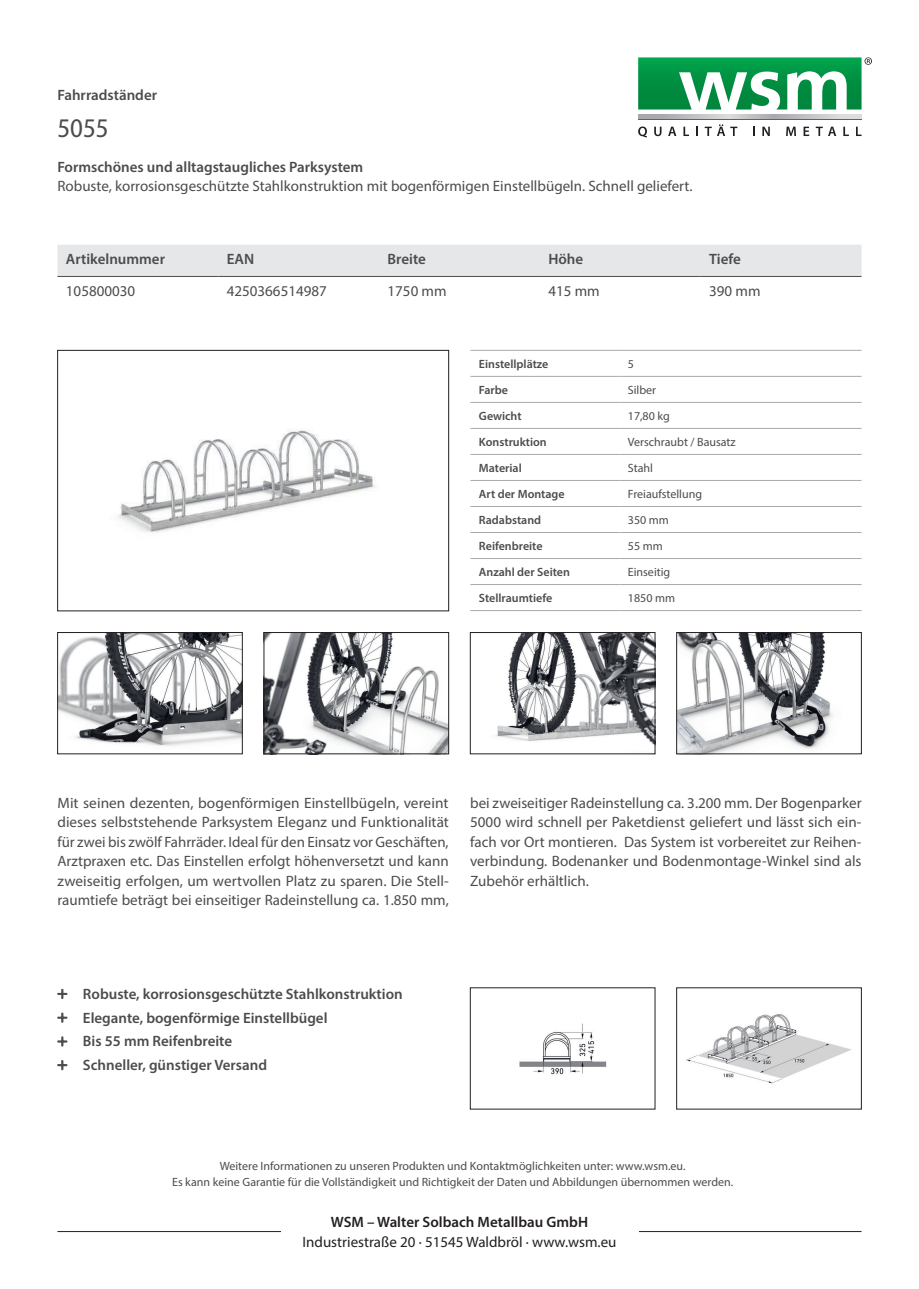
<style>
.page{position:relative;width:919px;height:1289px;background:#fff}
.page>*{position:absolute;margin:0;border:0;box-sizing:border-box;transform-origin:0 0}
.t1{font:semi-condensed 27px "Myriad Pro";color:#4b4c4d}
.t2{font:15px/19.5px "Myriad Pro";color:#4b4c4d;text-align:justify}
.t3{font:600 15px "Myriad Pro";color:#4b4c4d}
.t4{font:15px "Myriad Pro";color:#231f20}
.t5{font:600 15px "Myriad Pro";color:#231f20}
.t6{font:12px/16.5px "Myriad Pro";color:#4b4c4d;text-align:center}
.t7{font:600 12px "Myriad Pro";color:#4b4c4d}
</style>
<div class="page">
<img style="left:685px;top:1014px;width:167px;height:70px">
<img style="left:519px;top:1023px;width:88px;height:52px">
<hr style="left:470px;top:350px;width:149px;height:1px;background:#a8a9ad">
<hr style="left:619px;top:350px;width:242px;height:1px;background:#a8a9ad">
<hr style="left:470px;top:376px;width:149px;height:1px;background:#a8a9ad">
<hr style="left:619px;top:376px;width:242px;height:1px;background:#a8a9ad">
<hr style="left:470px;top:402px;width:149px;height:1px;background:#a8a9ad">
<hr style="left:619px;top:402px;width:242px;height:1px;background:#a8a9ad">
<hr style="left:470px;top:428px;width:149px;height:1px;background:#a8a9ad">
<hr style="left:619px;top:428px;width:242px;height:1px;background:#a8a9ad">
<hr style="left:470px;top:454px;width:149px;height:1px;background:#a8a9ad">
<hr style="left:619px;top:454px;width:242px;height:1px;background:#a8a9ad">
<hr style="left:470px;top:480px;width:149px;height:1px;background:#a8a9ad">
<hr style="left:619px;top:480px;width:242px;height:1px;background:#a8a9ad">
<hr style="left:470px;top:506px;width:149px;height:1px;background:#a8a9ad">
<hr style="left:619px;top:506px;width:242px;height:1px;background:#a8a9ad">
<hr style="left:470px;top:532px;width:149px;height:1px;background:#a8a9ad">
<hr style="left:619px;top:532px;width:242px;height:1px;background:#a8a9ad">
<hr style="left:470px;top:558px;width:149px;height:1px;background:#a8a9ad">
<hr style="left:619px;top:558px;width:242px;height:1px;background:#a8a9ad">
<hr style="left:470px;top:584px;width:149px;height:1px;background:#a8a9ad">
<hr style="left:619px;top:584px;width:242px;height:1px;background:#a8a9ad">
<hr style="left:470px;top:610px;width:149px;height:1px;background:#a8a9ad">
<hr style="left:619px;top:610px;width:242px;height:1px;background:#a8a9ad">
<img style="left:118px;top:429px;width:258px;height:104px">
<div style="left:57px;top:350px;width:392px;height:261px;border:1px solid #231f20"></div>
<img style="left:59px;top:634px;width:181px;height:112px">
<div style="left:57px;top:632px;width:185px;height:122px;border:1px solid #231f20"></div>
<img style="left:266px;top:634px;width:181px;height:118px">
<div style="left:264px;top:632px;width:185px;height:122px;border:1px solid #231f20"></div>
<img style="left:678px;top:634px;width:155px;height:118px">
<div style="left:676px;top:632px;width:185px;height:122px;border:1px solid #231f20"></div>
<img style="left:495px;top:634px;width:158px;height:111px">
<div style="left:470px;top:632px;width:185px;height:122px;border:1px solid #231f20"></div>
<div style="left:57px;top:245px;width:804px;height:31px;background:#e6e7e9"></div>
<hr style="left:57px;top:276px;width:161px;height:1px;background:#4b4c4d">
<hr style="left:218px;top:276px;width:161px;height:1px;background:#4b4c4d">
<hr style="left:379px;top:276px;width:161px;height:1px;background:#4b4c4d">
<hr style="left:540px;top:276px;width:160px;height:1px;background:#4b4c4d">
<hr style="left:700px;top:276px;width:161px;height:1px;background:#4b4c4d">
<hr style="left:57px;top:1231px;width:804px;height:1px;background:#231f20">
<svg style="left:638px;top:126px;width:9px;height:11px"></svg>
<svg style="left:654px;top:127px;width:7px;height:9px"></svg>
<svg style="left:668px;top:127px;width:8px;height:9px"></svg>
<svg style="left:683px;top:127px;width:6px;height:9px"></svg>
<svg style="left:704px;top:127px;width:7px;height:9px"></svg>
<svg style="left:717px;top:124px;width:20px;height:12px"></svg>
<svg style="left:762px;top:127px;width:7px;height:9px"></svg>
<svg style="left:786px;top:127px;width:10px;height:9px"></svg>
<svg style="left:803px;top:127px;width:6px;height:9px"></svg>
<svg style="left:815px;top:127px;width:7px;height:9px"></svg>
<svg style="left:828px;top:127px;width:8px;height:9px"></svg>
<svg style="left:843px;top:127px;width:5px;height:9px"></svg>
<svg style="left:856px;top:127px;width:5px;height:9px"></svg>
<hr style="left:638px;top:119px;width:223px;height:1px;background:#636366">
<svg style="left:638px;top:114px;width:223px;height:5px"></svg>
<svg style="left:638px;top:57px;width:233px;height:52px"></svg>
<div style="left:281px;top:1215px;width:357px;height:31px;background:#fff"></div>
<p class="t3" style="left:57px;top:85px;width:101px">Fahrradständer</p>
<p class="t1" style="left:57px;top:111px;width:53px">5055</p>
<p class="t3" style="left:57px;top:157px;width:307px">Formschönes und alltagstaugliches Parksystem</p>
<p class="t2" style="left:57px;top:176px;width:636px">Robuste, korrosionsgeschützte Stahlkonstruktion mit bogenförmigen Einstellbügeln. Schnell geliefert.</p>
<p class="t3" style="left:66px;top:250px;width:101px">Artikelnummer</p>
<p class="t3" style="left:227px;top:250px;width:29px">EAN</p>
<p class="t3" style="left:387px;top:250px;width:40px">Breite</p>
<p class="t3" style="left:548px;top:250px;width:36px">Höhe</p>
<p class="t3" style="left:709px;top:250px;width:33px">Tiefe</p>
<p class="t2" style="left:66px;top:281px;width:71px">105800030</p>
<p class="t2" style="left:227px;top:281px;width:102px">4250366514987</p>
<p class="t2" style="left:387px;top:281px;width:60px">1750 mm</p>
<p class="t2" style="left:548px;top:281px;width:53px">415 mm</p>
<p class="t2" style="left:709px;top:281px;width:53px">390 mm</p>
<p class="t7" style="left:479px;top:356px;width:71px">Einstellplätze</p>
<p class="t6" style="left:627px;top:355px;width:8px">5</p>
<p class="t7" style="left:479px;top:382px;width:31px">Farbe</p>
<p class="t6" style="left:627px;top:381px;width:30px">Silber</p>
<p class="t7" style="left:479px;top:408px;width:44px">Gewicht</p>
<p class="t6" style="left:627px;top:407px;width:43px">17,80 kg</p>
<p class="t7" style="left:479px;top:434px;width:69px">Konstruktion</p>
<p class="t6" style="left:627px;top:433px;width:109px">Verschraubt / Bausatz</p>
<p class="t7" style="left:479px;top:460px;width:44px">Material</p>
<p class="t6" style="left:627px;top:459px;width:27px">Stahl</p>
<p class="t7" style="left:479px;top:486px;width:87px">Art der Montage</p>
<p class="t6" style="left:627px;top:485px;width:76px">Freiaufstellung</p>
<p class="t7" style="left:479px;top:512px;width:64px">Radabstand</p>
<p class="t6" style="left:627px;top:511px;width:43px">350 mm</p>
<p class="t7" style="left:479px;top:538px;width:65px">Reifenbreite</p>
<p class="t6" style="left:627px;top:537px;width:36px">55 mm</p>
<p class="t7" style="left:479px;top:564px;width:93px">Anzahl der Seiten</p>
<p class="t6" style="left:627px;top:563px;width:44px">Einseitig</p>
<p class="t7" style="left:479px;top:590px;width:75px">Stellraumtiefe</p>
<p class="t6" style="left:627px;top:589px;width:49px">1850 mm</p>
<p class="t2" style="left:57px;top:792px;width:393px">Mit seinen dezenten, bogenförmigen Einstellbügeln, vereint dieses selbststehende Parksystem Eleganz und Funktionalität für zwei bis zwölf Fahrräder. Ideal für den Einsatz vor Geschäften, Arztpraxen etc. Das Einstellen erfolgt höhenversetzt und kann zweiseitig erfolgen, um wertvollen Platz zu sparen. Die Stell&shy;raumtiefe beträgt bei einseitiger Radeinstellung ca. 1.850 mm,</p>
<p class="t2" style="left:470px;top:792px;width:393px">bei zweiseitiger Radeinstellung ca. 3.200 mm. Der Bogenparker 5000 wird schnell per Paketdienst geliefert und lässt sich ein&shy;fach vor Ort montieren. Das System ist vorbereitet zur Reihen&shy;verbindung. Bodenanker und Bodenmontage-Winkel sind als Zubehör erhältlich.</p>
<p class="t3" style="left:83px;top:984px;width:321px">Robuste, korrosionsgeschützte Stahlkonstruktion</p>
<p class="t3" style="left:83px;top:1008px;width:246px">Elegante, bogenförmige Einstellbügel</p>
<p class="t3" style="left:83px;top:1031px;width:151px">Bis 55 mm Reifenbreite</p>
<p class="t3" style="left:83px;top:1055px;width:186px">Schneller, günstiger Versand</p>
<p class="t6" style="left:172px;top:1157px;width:562px">Weitere Informationen zu unseren Produkten und Kontaktmöglichkeiten unter: www.wsm.eu.<br>Es kann keine Garantie für die Vollständigkeit und Richtigkeit der Daten und Abbildungen übernommen werden.</p>
<p class="t5" style="left:331px;top:1212px;width:259px">WSM – Walter Solbach Metallbau GmbH</p>
<p class="t4" style="left:302px;top:1232px;width:315px">Industriestraße 20 · 51545 Waldbröl · www.wsm.eu</p>
</div>
